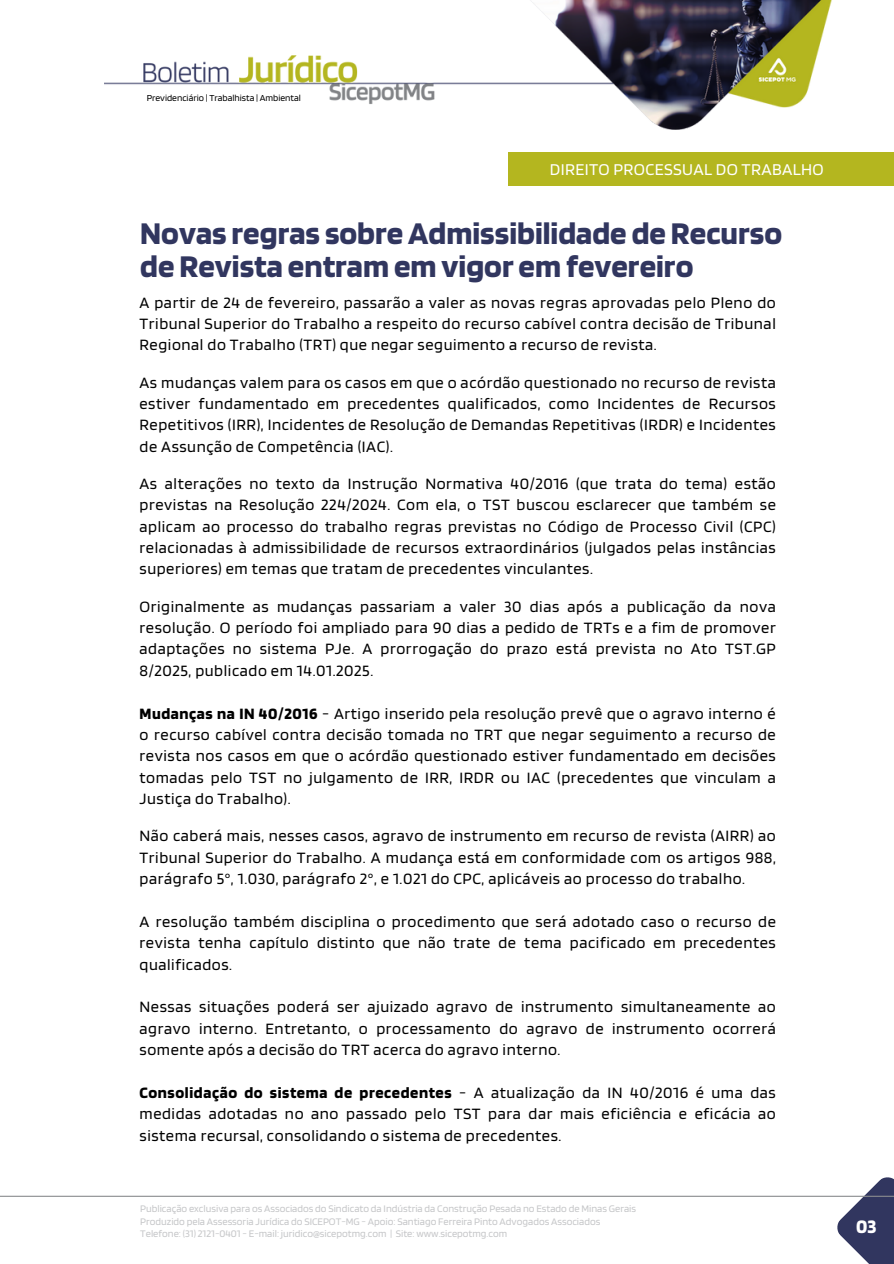
<style>
.page{position:relative;width:894px;height:1264px;background:#fff}
.page>*{position:absolute;margin:0;border:0;box-sizing:border-box;transform-origin:0 0}
.t1{font:700 33px/32.7px "Blinker";color:#31365f}
.t2{font:700 19.95px "Blinker";color:#fff}
.t3{font:17.25px "Blinker";letter-spacing:.02em;color:#fff}
.t4{font:16.5px/21.3px "Blinker";letter-spacing:.035em;color:#000;text-align:justify}
.t5{font:10.5px "Blinker";color:#c6c7c9}
.t6{font:9.6px "Blinker";color:#000}
.s1{font-weight:700}
</style>
<div class="page">
<img style="left:105px;top:0;width:727px;height:129px">
<svg style="left:835px;top:1177px;width:58px;height:86px"></svg>
<hr style="left:0;top:1195px;width:893px;height:1px;background:#8a8c8f">
<div style="left:508px;top:152px;width:385px;height:34px;background:#b4b61f"></div>
<p class="t6" style="left:147px;top:92px;width:156px">Previdenciário | Trabalhista | Ambiental</p>
<h3 class="t3" style="left:550px;top:158px;width:275px">DIREITO PROCESSUAL DO TRABALHO</h3>
<p class="t1" style="left:140px;top:216px;width:643px">Novas regras sobreAdmissibilidade de Recurso de Revista entramemvigor emfevereiro</p>
<h3 class="t4" style="left:139px;top:291px;width:637px">A partir de 24 de fevereiro, passarão a valer as novas regras aprovadas pelo Pleno do Tribunal Superior do Trabalho a respeito do recurso cabível contra decisão de Tribunal Regional do Trabalho (TRT) que negar seguimento a recurso de revista.</h3>
<h3 class="t4" style="left:139px;top:371px;width:637px">As mudanças valem para os casos em que o acórdão questionado no recurso de revista estiver fundamentado em precedentes qualificados, como Incidentes de Recursos Repetitivos (IRR), Incidentes de Resolução de Demandas Repetitivas (IRDR) e Incidentes de Assunção de Competência (IAC).</h3>
<h3 class="t4" style="left:139px;top:472px;width:637px">As alterações no texto da Instrução Normativa 40/2016 (que trata do tema) estão previstas na Resolução 224/2024. Com ela, o TST buscou esclarecer que também se aplicam ao processo do trabalho regras previstas no Código de Processo Civil (CPC) relacionadas à admissibilidade de recursos extraordinários (julgados pelas instâncias superiores) em temas que tratam de precedentes vinculantes.</h3>
<h3 class="t4" style="left:139px;top:595px;width:637px">Originalmente as mudanças passariam a valer 30 dias após a publicação da nova resolução. O período foi ampliado para 90 dias a pedido de TRTs e a fim de promover adaptações no sistema PJe. A prorrogação do prazo está prevista no Ato TST.GP 8/2025, publicado em 14.01.2025.</h3>
<h3 class="t4" style="left:139px;top:702px;width:637px"><span class="s1">Mudanças na IN 40/2016</span> - Artigo inserido pela resolução prevê que o agravo interno é o recurso cabível contra decisão tomada no TRT que negar seguimento a recurso de revista nos casos em que o acórdão questionado estiver fundamentado em decisões tomadas pelo TST no julgamento de IRR, IRDR ou IAC (precedentes que vinculam a Justiça do Trabalho).</h3>
<h3 class="t4" style="left:139px;top:824px;width:637px">Não caberá mais, nesses casos, agravo de instrumento em recurso de revista (AIRR) ao Tribunal Superior do Trabalho. A mudança está em conformidade com os artigos 988, parágrafo 5°, 1.030, parágrafo 2°, e 1.021 do CPC, aplicáveis ao processo do trabalho.</h3>
<h3 class="t4" style="left:139px;top:910px;width:637px">A resolução também disciplina o procedimento que será adotado caso o recurso de revista tenha capítulo distinto que não trate de tema pacificado em precedentes qualificados.</h3>
<p class="t4" style="left:139px;top:995px;width:637px">Nessas situações poderá ser ajuizado agravo de instrumento simultaneamente ao agravo interno. Entretanto, o processamento do agravo de instrumento ocorrerá somente após a decisão do TRT acerca do agravo interno.</p>
<p class="t4" style="left:139px;top:1081px;width:637px"><span class="s1">Consolidação do sistema de precedentes</span> - A atualização da IN 40/2016 é uma das medidas adotadas no ano passado pelo TST para dar mais eficiência e eficácia ao sistema recursal, consolidando o sistema de precedentes.</p>
<p class="t5" style="left:140px;top:1202px;width:497px">Publicação exclusiva para os Associados do Sindicato da Indústria da Construção Pesada no Estado de Minas Gerais</p>
<h2 class="t5" style="left:140px;top:1214px;width:461px">Produzido pela Assessoria Jurídica do SICEPOT-MG - Apoio: Santiago Ferreira Pinto Advogados Associados</h2>
<h1 class="t5" style="left:140px;top:1226px;width:368px">Telefone: (31) 2121-0401 - E-mail: juridico@sicepotmg.com | Site: www.sicepotmg.com</h1>
<h3 class="t2" style="left:855px;top:1213px;width:22px">03</h3>
</div>
